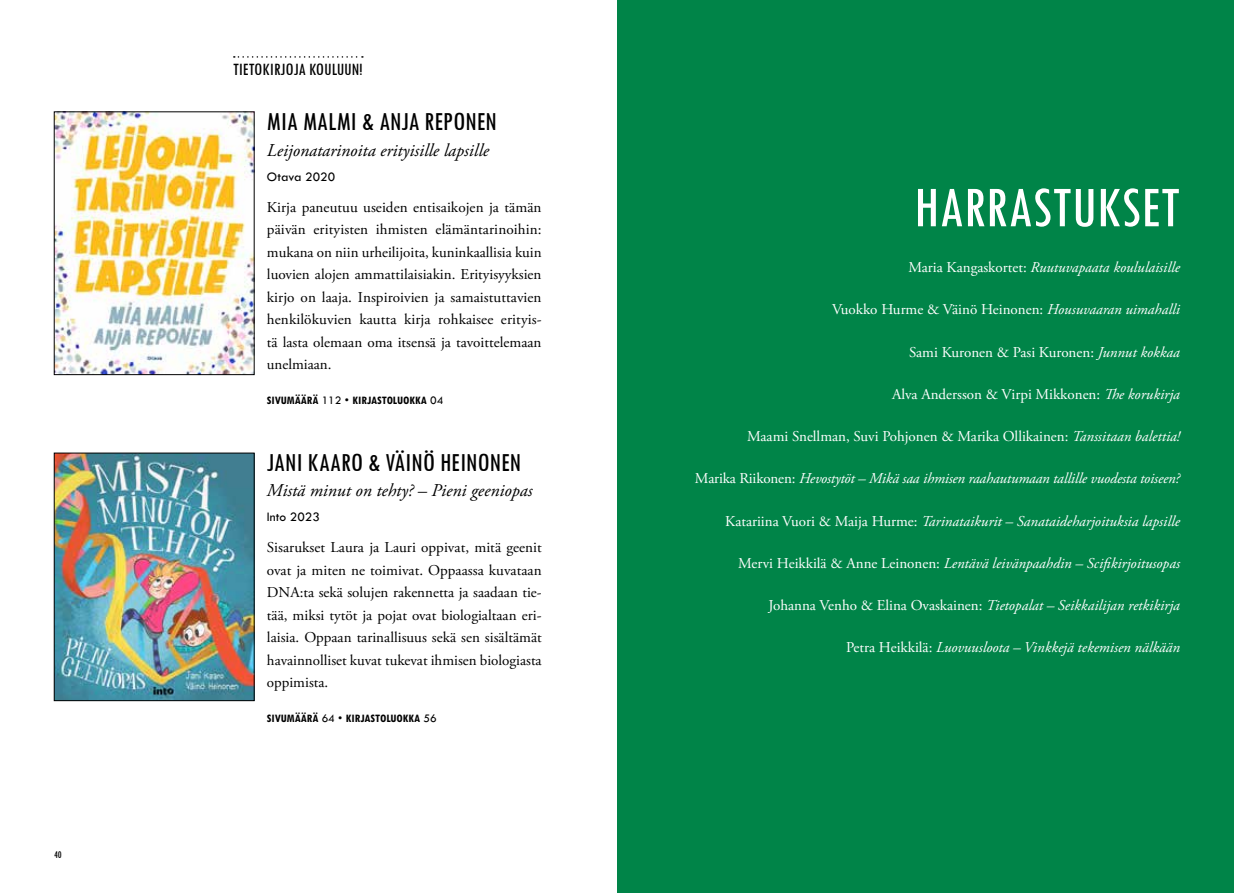
<style>
.page{position:relative;width:1234px;height:893px;background:#fff}
.page>*{position:absolute;margin:0;border:0;box-sizing:border-box;transform-origin:0 0}
.t1{font:condensed 60px "Tw Cen";color:#fff}
.t2{font:condensed 27px "Tw Cen";color:#000}
.t3{font:italic 18px "Adobe Garamond Pro";color:#000}
.t4{font:condensed 18px "Tw Cen";color:#000}
.t5{font:15px/22.5px "Adobe Garamond Pro";color:#000;text-align:justify}
.t6{font:italic 15px "Adobe Garamond Pro";color:#fff}
.t7{font:15px "Adobe Garamond Pro";color:#fff}
.t8{font:13.5px "Tw Cen MT Std";color:#000}
.t9{font:700 condensed 12px "Tw Cen MT Std";color:#000}
.t10{font:condensed 10.5px "Tw Cen";color:#000}
.s1{font-weight:400;font-stretch:normal}
.s2{font-style:normal}
.s3{font-style:italic}
</style>
<div class="page">
<svg style="left:234px;top:56px;width:129px;height:2px"></svg>
<img style="left:56px;top:114px;width:196px;height:259px">
<img style="left:56px;top:455px;width:196px;height:244px">
<div style="left:54px;top:453px;width:200px;height:248px;border:1px solid #000"></div>
<div style="left:617px;top:0;width:616px;height:893px;background:#008448"></div>
<p class="t10" style="left:54px;top:848px;width:9px">40</p>
<p class="t4" style="left:233px;top:58px;width:131px">TIETOKIRJOJA KOULUUN!</p>
<h2 class="t2" style="left:267px;top:105px;width:231px">MIA MALMI &amp; ANJA REPONEN</h2>
<p class="t3" style="left:267px;top:139px;width:223px">Leijonatarinoita erityisille lapsille</p>
<p class="t8" style="left:267px;top:169px;width:70px">Otava 2020</p>
<p class="t5" style="left:267px;top:196px;width:276px">Kirja paneutuu useiden entisaikojen ja tämän päivän erityisten ihmisten elämäntarinoihin: mukana on niin urheilijoita, kuninkaallisia kuin luovien alojen ammattilaisiakin. Erityisyyksien kirjo on laaja. Inspiroivien ja samaistuttavien henkilökuvien kautta kirja rohkaisee erityis&shy;tä lasta olemaan oma itsensä ja tavoittelemaan unelmiaan.</p>
<p class="t9" style="left:267px;top:394px;width:178px">SIVUMÄÄRÄ <span class="s1">112 •</span> KIRJASTOLUOKKA <span class="s1">04</span></p>
<h2 class="t2" style="left:267px;top:446px;width:255px">JANI KAARO &amp; VÄINÖ HEINONEN</h2>
<p class="t3" style="left:267px;top:480px;width:267px">Mistä minut on tehty? – Pieni geeniopas</p>
<p class="t8" style="left:267px;top:510px;width:54px">Into 2023</p>
<p class="t5" style="left:267px;top:537px;width:276px">Sisarukset Laura ja Lauri oppivat, mitä geenit ovat ja miten ne toimivat. Oppaassa kuvataan DNA:ta sekä solujen rakennetta ja saadaan tie&shy;tää, miksi tytöt ja pojat ovat biologialtaan eri&shy;laisia. Oppaan tarinallisuus sekä sen sisältämät havainnolliset kuvat tukevat ihmisen biologiasta oppimista.</p>
<p class="t9" style="left:267px;top:712px;width:171px">SIVUMÄÄRÄ <span class="s1">64 •</span> KIRJASTOLUOKKA <span class="s1">56</span></p>
<h1 class="t1" style="left:913px;top:171px;width:267px">HARRASTUKSET</h1>
<p class="t6" style="left:908px;top:258px;width:273px"><span class="s2">Maria Kangaskortet:</span> Ruutuvapaata koululaisille</p>
<p class="t7" style="left:831px;top:301px;width:349px">Vuokko Hurme &amp; Väinö Heinonen: <span class="s3">Housuvaaran uimahalli</span></p>
<p class="t7" style="left:908px;top:343px;width:272px">Sami Kuronen &amp; Pasi Kuronen: <span class="s3">Junnut kokkaa</span></p>
<p class="t7" style="left:891px;top:385px;width:289px">Alva Andersson &amp; Virpi Mikkonen: <span class="s3">The korukirja</span></p>
<p class="t7" style="left:747px;top:427px;width:434px">Maami Snellman, Suvi Pohjonen &amp; Marika Ollikainen: <span class="s3">Tanssitaan balettia!</span></p>
<p class="t6" style="left:694px;top:470px;width:486px"><span class="s2">Marika Riikonen:</span> Hevostytöt – Mikä saa ihmisen raahautumaan tallille vuodesta toiseen?</p>
<p class="t6" style="left:725px;top:512px;width:456px"><span class="s2">Katariina Vuori &amp; Maija Hurme:</span> Tarinataikurit – Sanataideharjoituksia lapsille</p>
<p class="t6" style="left:738px;top:554px;width:443px"><span class="s2">Mervi Heikkilä &amp; Anne Leinonen:</span> Lentävä leivänpaahdin – Scifikirjoitusopas</p>
<p class="t6" style="left:768px;top:596px;width:413px"><span class="s2">Johanna Venho &amp; Elina Ovaskainen:</span> Tietopalat – Seikkailijan retkikirja</p>
<p class="t6" style="left:846px;top:639px;width:335px"><span class="s2">Petra Heikkilä:</span> Luovuusloota – Vinkkejä tekemisen nälkään</p>
</div>
